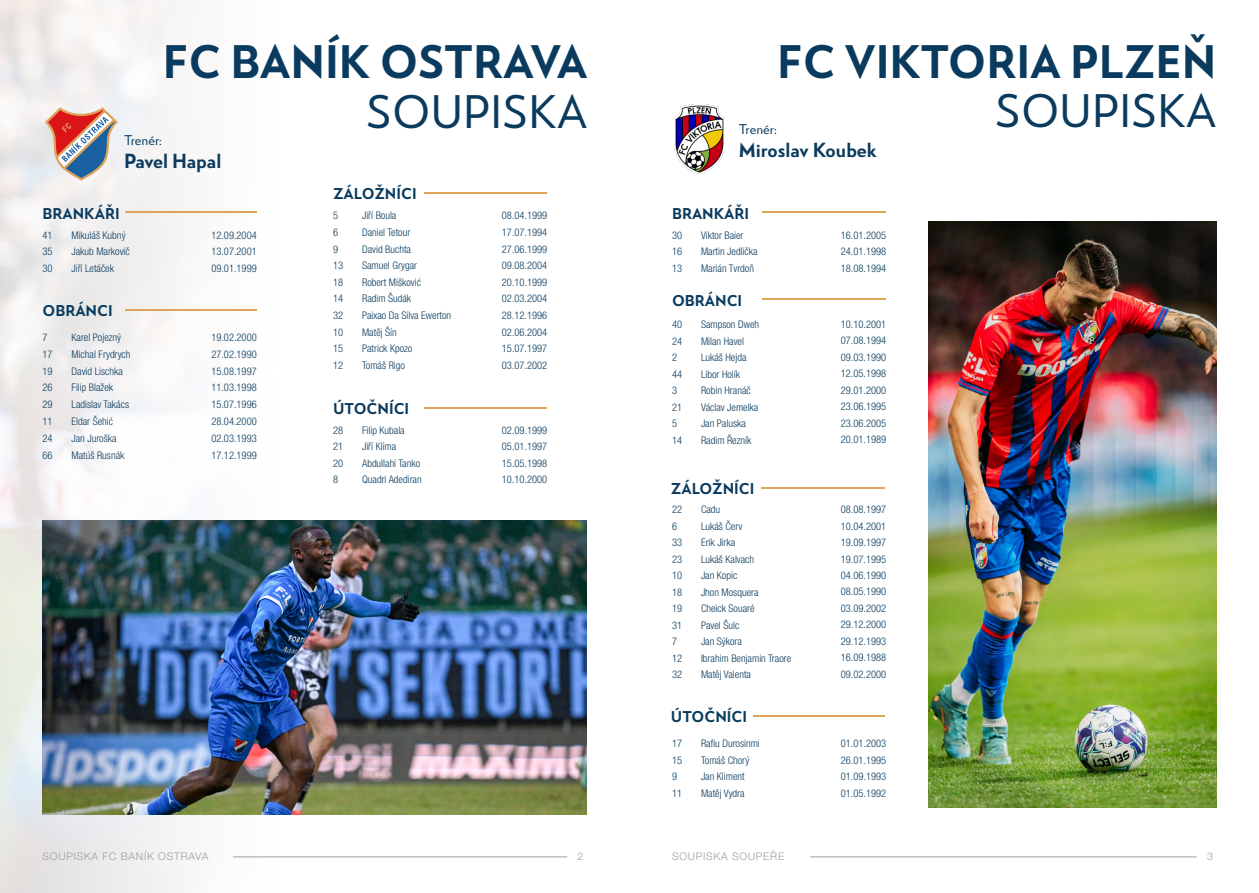
<style>
.page{position:relative;width:1259px;height:893px;background:#fff}
.page>*{position:absolute;margin:0;border:0;box-sizing:border-box;transform-origin:0 0}
.t1{font:800 45px "RNS Miles";color:#0a3b5e}
.t2{font:500 45px "RNS Miles";color:#0a3b5e}
.t3{font:800 19.5px "RNS Miles";color:#0a3b5e}
.t4{font:800 15px "RNS Miles";color:#0a3b5e}
.t5{font:500 13.5px "RNS Miles";color:#0a3b5e}
.t6{font:300 condensed 10.5px/16.5px "Helvetica Neue LT Pro";color:#0a3b5e}
.t7{font:300 10.5px "Helvetica Neue LT Pro";letter-spacing:.07em;color:#9d9d9c}
</style>
<div class="page">
<img style="left:0;top:0;width:512px;height:893px">
<hr style="left:810px;top:857px;width:386px;height:1px;background:#9d9d9c">
<hr style="left:233px;top:857px;width:334px;height:1px;background:#9d9d9c">
<svg style="left:45px;top:107px;width:73px;height:74px"></svg>
<hr style="left:125px;top:212px;width:131px;height:1px;background:#dfa45b">
<hr style="left:762px;top:212px;width:124px;height:1px;background:#dfa45b">
<hr style="left:125px;top:309px;width:131px;height:1px;background:#dfa45b">
<hr style="left:762px;top:298px;width:124px;height:1px;background:#dfa45b">
<hr style="left:424px;top:192px;width:123px;height:1px;background:#dfa45b">
<hr style="left:761px;top:487px;width:124px;height:2px;background:#dfa45b">
<hr style="left:753px;top:715px;width:131px;height:1px;background:#dfa45b">
<img style="left:929px;top:222px;width:287px;height:586px">
<img style="left:43px;top:521px;width:544px;height:294px">
<hr style="left:424px;top:407px;width:123px;height:2px;background:#dfa45b">
<img style="left:675px;top:105px;width:49px;height:68px">
<h1 class="t1" style="left:163px;top:32px;width:426px">FC BANÍK OSTRAVA</h1>
<h1 class="t2" style="left:366px;top:82px;width:223px">SOUPISKA</h1>
<p class="t5" style="left:124px;top:131px;width:39px">Trenér:</p>
<h2 class="t3" style="left:124px;top:148px;width:99px">Pavel Hapal</h2>
<h3 class="t4" style="left:333px;top:184px;width:85px">ZÁLOŽNÍCI</h3>
<h1 class="t1" style="left:777px;top:31px;width:441px">FC VIKTORIA PLZEŇ</h1>
<h1 class="t2" style="left:995px;top:82px;width:223px">SOUPISKA</h1>
<p class="t5" style="left:739px;top:120px;width:39px">Trenér:</p>
<h2 class="t3" style="left:739px;top:137px;width:139px">Miroslav Koubek</h2>
<h3 class="t4" style="left:43px;top:203px;width:79px">BRANKÁŘI</h3>
<h3 class="t4" style="left:672px;top:203px;width:79px">BRANKÁŘI</h3>
<p class="t6" style="left:72px;top:227px;width:56px">Mikuláš Kubný</p>
<p class="t6" style="left:701px;top:227px;width:58px">Viktor Baier<br>Martin Jedlička<br>Marián Tvrdoň</p>
<p class="t6" style="left:333px;top:207px;width:7px">5</p>
<p class="t6" style="left:362px;top:207px;width:36px">Jiří Boula</p>
<p class="t6" style="left:502px;top:207px;width:47px">08.04.1999</p>
<p class="t6" style="left:333px;top:241px;width:7px">9</p>
<p class="t6" style="left:362px;top:241px;width:51px">David Buchta</p>
<p class="t6" style="left:502px;top:241px;width:47px">27.06.1999</p>
<p class="t6" style="left:333px;top:274px;width:12px">18</p>
<p class="t6" style="left:362px;top:274px;width:60px">Robert Mišković</p>
<p class="t6" style="left:502px;top:274px;width:47px">20.10.1999</p>
<p class="t6" style="left:333px;top:224px;width:7px">6</p>
<p class="t6" style="left:362px;top:224px;width:50px">Daniel Tetour</p>
<p class="t6" style="left:502px;top:224px;width:47px">17.07.1994</p>
<p class="t6" style="left:333px;top:257px;width:12px">13</p>
<p class="t6" style="left:362px;top:257px;width:56px">Samuel Grygar</p>
<p class="t6" style="left:502px;top:257px;width:47px">09.08.2004</p>
<p class="t6" style="left:333px;top:290px;width:12px">14</p>
<p class="t6" style="left:362px;top:290px;width:51px">Radim Šudák</p>
<p class="t6" style="left:502px;top:290px;width:47px">02.03.2004</p>
<p class="t6" style="left:211px;top:226px;width:47px;text-align:justify">12.09.2004<br>13.07.2001<br>09.01.1999</p>
<p class="t6" style="left:43px;top:226px;width:12px;text-align:justify">41<br>35<br>30</p>
<h3 class="t4" style="left:43px;top:301px;width:72px">OBRÁNCI</h3>
<p class="t6" style="left:672px;top:227px;width:12px;text-align:justify">30<br>16<br>13</p>
<p class="t6" style="left:71px;top:243px;width:60px">Jakub Markovič<br>Jiří Letáček</p>
<h3 class="t4" style="left:672px;top:290px;width:72px">OBRÁNCI</h3>
<p class="t6" style="left:333px;top:307px;width:12px">32</p>
<p class="t6" style="left:362px;top:307px;width:91px">Paixao Da Silva Ewerton</p>
<p class="t6" style="left:502px;top:307px;width:47px">28.12.1996</p>
<p class="t6" style="left:701px;top:316px;width:60px">Sampson Dweh<br>Milan Havel<br>Lukáš Hejda<br>Libor Holík<br>Robin Hranáč<br>Václav Jemelka<br>Jan Paluska<br>Radim Řezník</p>
<p class="t6" style="left:672px;top:316px;width:12px">40<br>24<br>2<br>44<br>3<br>21<br>5<br>14</p>
<p class="t6" style="left:333px;top:324px;width:12px">10</p>
<p class="t6" style="left:362px;top:324px;width:36px">Matěj Šín</p>
<p class="t6" style="left:502px;top:324px;width:47px">02.06.2004</p>
<p class="t6" style="left:43px;top:329px;width:7px">7</p>
<p class="t6" style="left:72px;top:329px;width:51px">Karel Pojezný</p>
<p class="t6" style="left:211px;top:329px;width:47px">19.02.2000</p>
<p class="t6" style="left:333px;top:340px;width:12px">15</p>
<p class="t6" style="left:362px;top:340px;width:52px">Patrick Kpozo</p>
<p class="t6" style="left:502px;top:340px;width:47px">15.07.1997</p>
<p class="t6" style="left:43px;top:346px;width:12px">17</p>
<p class="t6" style="left:72px;top:346px;width:61px">Michal Frydrych</p>
<p class="t6" style="left:211px;top:346px;width:47px">27.02.1990</p>
<p class="t6" style="left:333px;top:357px;width:12px">12</p>
<p class="t6" style="left:362px;top:357px;width:44px">Tomáš Rigo</p>
<p class="t6" style="left:502px;top:357px;width:47px">03.07.2002</p>
<p class="t6" style="left:43px;top:362px;width:12px">19</p>
<p class="t6" style="left:72px;top:362px;width:53px">David Lischka</p>
<p class="t6" style="left:211px;top:362px;width:47px">15.08.1997</p>
<p class="t6" style="left:43px;top:396px;width:12px">29</p>
<p class="t6" style="left:72px;top:396px;width:59px">Ladislav Takács</p>
<p class="t6" style="left:211px;top:396px;width:47px">15.07.1996</p>
<p class="t6" style="left:43px;top:379px;width:12px">26</p>
<p class="t6" style="left:72px;top:379px;width:43px">Filip Blažek</p>
<p class="t6" style="left:211px;top:379px;width:47px">11.03.1998</p>
<p class="t6" style="left:43px;top:413px;width:12px">11</p>
<p class="t6" style="left:72px;top:413px;width:43px">Eldar Šehić</p>
<p class="t6" style="left:211px;top:413px;width:47px">28.04.2000</p>
<h3 class="t4" style="left:333px;top:399px;width:78px">ÚTOČNÍCI</h3>
<p class="t6" style="left:333px;top:422px;width:12px">28</p>
<p class="t6" style="left:362px;top:422px;width:44px">Filip Kubala</p>
<p class="t6" style="left:502px;top:422px;width:47px">02.09.1999</p>
<p class="t6" style="left:333px;top:438px;width:12px">21</p>
<p class="t6" style="left:362px;top:438px;width:36px">Jiří Klíma</p>
<p class="t6" style="left:502px;top:438px;width:47px">05.01.1997</p>
<p class="t6" style="left:333px;top:455px;width:12px">20</p>
<p class="t6" style="left:362px;top:455px;width:60px">Abdullahi Tanko</p>
<p class="t6" style="left:502px;top:455px;width:47px">15.05.1998</p>
<p class="t6" style="left:333px;top:471px;width:7px">8</p>
<p class="t6" style="left:362px;top:471px;width:61px">Quadri Adediran</p>
<p class="t6" style="left:502px;top:471px;width:47px">10.10.2000</p>
<p class="t6" style="left:43px;top:430px;width:12px">24</p>
<p class="t6" style="left:72px;top:430px;width:47px">Jan Juroška</p>
<p class="t6" style="left:211px;top:430px;width:47px">02.03.1993</p>
<p class="t6" style="left:43px;top:447px;width:12px">66</p>
<p class="t6" style="left:72px;top:447px;width:54px">Matúš Rusnák</p>
<p class="t6" style="left:211px;top:447px;width:47px">17.12.1999</p>
<h3 class="t4" style="left:671px;top:479px;width:85px">ZÁLOŽNÍCI</h3>
<p class="t6" style="left:672px;top:501px;width:12px">22<br>6<br>33<br>23<br>10<br>18<br>19<br>31<br>7<br>12<br>32</p>
<p class="t6" style="left:701px;top:501px;width:92px">Cadu<br>Lukáš Červ<br>Erik Jirka<br>Lukáš Kalvach<br>Jan Kopic<br>Jhon Mosquera<br>Cheick Souaré<br>Pavel Šulc<br>Jan Sýkora<br>Ibrahim Benjamin Traore<br>Matěj Valenta</p>
<h3 class="t4" style="left:671px;top:706px;width:78px">ÚTOČNÍCI</h3>
<p class="t6" style="left:672px;top:735px;width:12px">17<br>15<br>9<br>11</p>
<p class="t6" style="left:701px;top:735px;width:60px">Rafiu Durosinmi<br>Tomáš Chorý<br>Jan Kliment<br>Matěj Vydra</p>
<p class="t6" style="left:841px;top:227px;width:47px;text-align:justify">16.01.2005<br>24.01.1998<br>18.08.1994</p>
<p class="t6" style="left:841px;top:316px;width:47px;text-align:justify">10.10.2001<br>07.08.1994<br>09.03.1990<br>12.05.1998<br>29.01.2000<br>23.06.1995<br>23.06.2005<br>20.01.1989</p>
<p class="t6" style="left:841px;top:501px;width:47px;text-align:justify">08.08.1997<br>10.04.2001<br>19.09.1997<br>19.07.1995<br>04.06.1990<br>08.05.1990<br>03.09.2002<br>29.12.2000<br>29.12.1993<br>16.09.1988<br>09.02.2000</p>
<p class="t6" style="left:841px;top:735px;width:47px;text-align:justify">01.01.2003<br>26.01.1995<br>01.09.1993<br>01.05.1992</p>
<p class="t7" style="left:43px;top:850px;width:167px">SOUPISKA FC BANÍK OSTRAVA</p>
<p class="t7" style="left:577px;top:850px;width:7px">2</p>
<p class="t7" style="left:672px;top:850px;width:114px">SOUPISKA SOUPEŘE</p>
<p class="t7" style="left:1207px;top:850px;width:7px">3</p>
</div>
